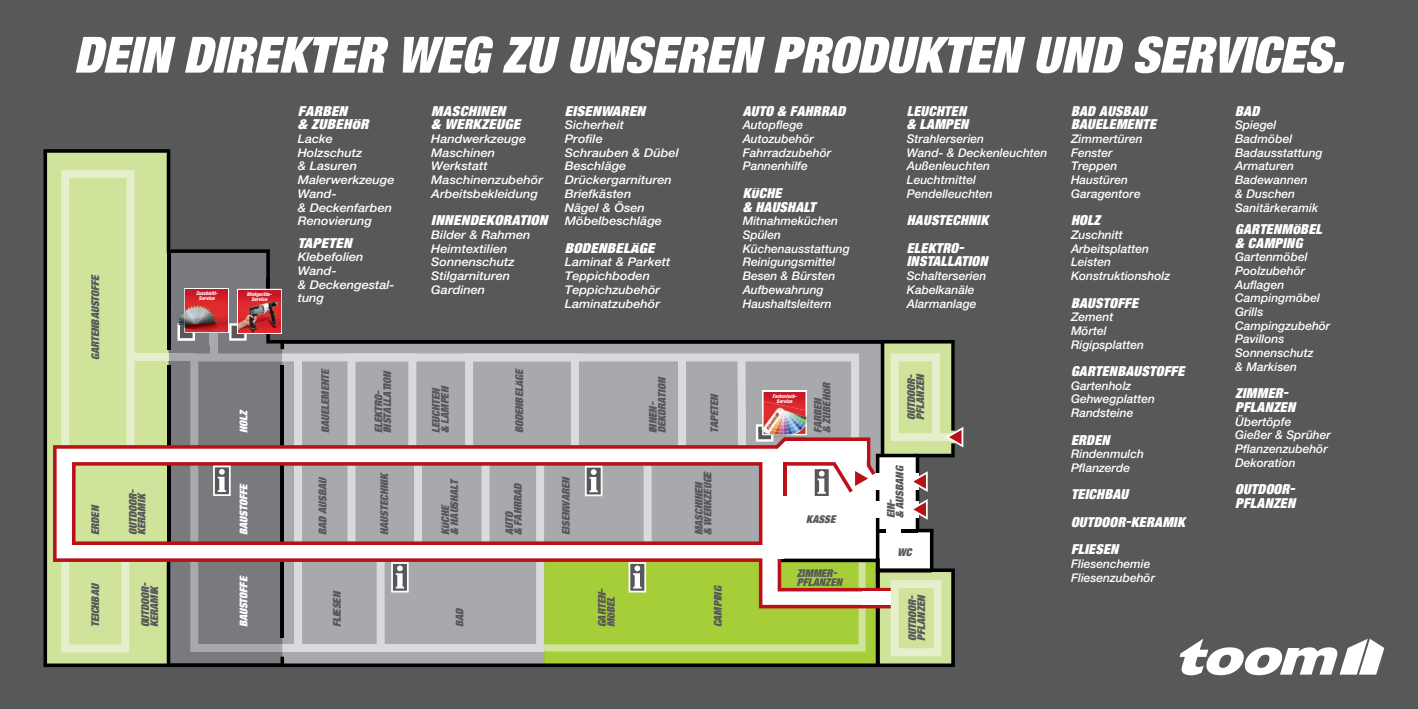
<style>
.page{position:relative;width:1418px;height:709px;background:#fff}
.page>*{position:absolute;margin:0;border:0;box-sizing:border-box;transform-origin:0 0}
.t1{font:50px "Toom Helvetica";color:#fff}
.t2{font:13.75px/13.8px "Toom Helvetica";letter-spacing:.02em;color:#fff}
.t3{font:13.75px/13.8px "Toom Helvetica";letter-spacing:.02em;color:#fff;scale:1.06 1}
.t4{font:italic 500 12px/13.8px "Helvetica Neue LT Pro";color:#fff}
.t5{font:italic 500 12px/13.8px "Helvetica Neue LT Pro";color:#fff;scale:1.06 1}
.t6{font:10.62px/8.9px "Toom Helvetica";color:#57585a}
.t7{font:10.62px "Toom Helvetica";color:#fff}
.t8{font:italic 800 condensed 5.12px/5px "Helvetica Neue LT Pro";color:#fff;text-align:center}
</style>
<div class="page">
<div style="left:0;top:0;width:1417px;height:709px;background:#57585a"></div>
<svg style="left:1179px;top:639px;width:205px;height:36px"></svg>
<svg style="left:43px;top:149px;width:911px;height:518px"></svg>
<hr style="left:167px;top:251px;width:3px;height:98px;background:#000001">
<svg style="left:280px;top:340px;width:604px;height:97px;background:#a5a6a9"></svg>
<svg style="left:53px;top:437px;width:490px;height:171px;background:#c4b9ad"></svg>
<svg style="left:229px;top:323px;width:17px;height:18px"></svg>
<svg style="left:167px;top:353px;width:117px;height:314px;background:#847d80"></svg>
<svg style="left:391px;top:562px;width:18px;height:30px"></svg>
<div style="left:184px;top:288px;width:45px;height:44px;background:#fff"></div>
<img style="left:173px;top:289px;width:55px;height:55px">
<svg style="left:209px;top:332px;width:8px;height:12px"></svg>
<img style="left:177px;top:323px;width:18px;height:18px">
<img style="left:184px;top:289px;width:44px;height:43px">
<img style="left:186px;top:289px;width:42px;height:42px">
<svg style="left:237px;top:289px;width:44px;height:44px"></svg>
<img style="left:270px;top:278px;width:23px;height:54px">
<img style="left:238px;top:278px;width:28px;height:11px">
<svg style="left:266px;top:278px;width:4px;height:11px"></svg>
<img style="left:238px;top:289px;width:43px;height:43px">
<img style="left:238px;top:290px;width:42px;height:42px">
<svg style="left:543px;top:342px;width:420px;height:323px;background:#b7ba96"></svg>
<img style="left:757px;top:424px;width:16px;height:14px">
<img style="left:762px;top:405px;width:44px;height:30px">
<img style="left:763px;top:401px;width:42px;height:33px">
<h1 class="t1" style="left:74px;top:33px;width:1271px">DEIN DIREKTER WEG ZU UNSEREN PRODUKTEN UND SERVICES.</h1>
<p class="t3" style="left:298px;top:104px;width:68px">FARBEN<br>&amp; ZUBEHÖR</p>
<p class="t5" style="left:298px;top:132px;width:93px">Lacke<br>Holzschutz<br>&amp; Lasuren<br>Malerwerkzeuge<br>Wand-<br>&amp; Deckenfarben<br>Renovierung</p>
<p class="t3" style="left:298px;top:236px;width:52px">TAPETEN</p>
<p class="t5" style="left:298px;top:250px;width:93px">Klebefolien<br>Wand-<br>&amp; Deckengestal&shy;tung</p>
<p class="t3" style="left:431px;top:104px;width:85px">MASCHINEN<br>&amp; WERKZEUGE</p>
<p class="t5" style="left:431px;top:132px;width:107px">Handwerkzeuge<br>Maschinen<br>Werkstatt<br>Maschinen zubehör<br>Arbeits bekleidung</p>
<p class="t3" style="left:431px;top:214px;width:111px">INNENDEKORATION</p>
<p class="t5" style="left:431px;top:228px;width:95px">Bilder &amp; Rahmen<br>Heimtextilien<br>Sonnenschutz<br>Stilgarnituren<br>Gardinen</p>
<p class="t3" style="left:565px;top:104px;width:77px">EISENWAREN</p>
<p class="t5" style="left:565px;top:118px;width:109px">Sicherheit<br>Profile<br>Schrauben &amp; Dübel<br>Beschläge<br>Drückergarnituren<br>Briefkästen<br>Nägel &amp; Ösen<br>Möbelbeschläge</p>
<p class="t3" style="left:565px;top:241px;width:86px">BODENBELÄGE</p>
<p class="t5" style="left:565px;top:255px;width:101px">Laminat &amp; Parkett<br>Teppichboden<br>Teppichzubehör<br>Laminatzubehör</p>
<p class="t2" style="left:742px;top:104px;width:104px">AUTO &amp; FAHRRAD</p>
<p class="t4" style="left:742px;top:118px;width:90px">Autopflege<br>Autozubehör<br>Fahrradzubehör<br>Pannenhilfe</p>
<p class="t2" style="left:742px;top:186px;width:74px">KÜCHE<br>&amp; HAUSHALT</p>
<p class="t4" style="left:742px;top:214px;width:109px">Mitnahmeküchen<br>Spülen<br>Küchenausstattung<br>Reinigungsmittel<br>Besen &amp; Bürsten<br>Aufbewahrung<br>Haushaltsleitern</p>
<p class="t2" style="left:906px;top:104px;width:63px">LEUCHTEN &amp; LAMPEN</p>
<p class="t4" style="left:906px;top:132px;width:142px">Strahlerserien<br>Wand- &amp; Deckenleuchten<br>Außenleuchten<br>Leuchtmittel<br>Pendelleuchten</p>
<p class="t2" style="left:906px;top:207px;width:83px;line-height:27.4px">HAUSTECHNIK<br>ELEKTRO-</p>
<p class="t2" style="left:906px;top:255px;width:82px">INSTALLATION</p>
<p class="t4" style="left:906px;top:269px;width:81px">Schalterserien<br>Kabelkanäle<br>Alarmanlage</p>
<p class="t2" style="left:1070px;top:104px;width:86px">BAD AUSBAU<br>BAUELEMENTE</p>
<p class="t4" style="left:1070px;top:132px;width:73px">Zimmertüren<br>Fenster<br>Treppen<br>Haustüren<br>Garagentore</p>
<p class="t2" style="left:1070px;top:214px;width:31px">HOLZ</p>
<p class="t4" style="left:1070px;top:228px;width:101px">Zuschnitt<br>Arbeitsplatten<br>Leisten<br>Konstruktionsholz</p>
<p class="t2" style="left:1070px;top:296px;width:68px">BAUSTOFFE</p>
<p class="t4" style="left:1070px;top:310px;width:75px">Zement<br>Mörtel<br>Rigipsplatten</p>
<p class="t2" style="left:1070px;top:364px;width:115px">GARTENBAUSTOFFE</p>
<p class="t4" style="left:1070px;top:378px;width:86px">Gartenholz<br>Gehwegplatten<br>Randsteine</p>
<p class="t2" style="left:1070px;top:433px;width:40px">ERDEN</p>
<p class="t4" style="left:1070px;top:447px;width:75px">Rindenmulch<br>Pflanzerde</p>
<p class="t2" style="left:1070px;top:481px;width:115px;line-height:27.4px">TEICHBAU<br>OUTDOOR-KERAMIK<br>FLIESEN</p>
<p class="t4" style="left:1070px;top:556px;width:86px">Fliesenchemie<br>Fliesenzubehör</p>
<p class="t2" style="left:1235px;top:104px;width:26px">BAD</p>
<p class="t4" style="left:1235px;top:118px;width:89px">Spiegel<br>Badmöbel<br>Badausstattung<br>Armaturen<br>Badewannen<br>&amp; Duschen<br>Sanitärkeramik</p>
<p class="t2" style="left:1235px;top:222px;width:88px">GARTENMÖBEL &amp; CAMPING</p>
<p class="t4" style="left:1235px;top:250px;width:97px">Gartenmöbel<br>Poolzubehör<br>Auflagen<br>Campingmöbel<br>Grills<br>Campingzubehör<br>Pavillons<br>Sonnenschutz<br>&amp; Markisen</p>
<p class="t2" style="left:1235px;top:387px;width:62px">ZIMMER-<br>PFLANZEN</p>
<p class="t4" style="left:1235px;top:414px;width:97px">Übertöpfe<br>Gießer &amp; Sprüher<br>Pflanzenzubehör<br>Dekoration</p>
<p class="t2" style="left:1235px;top:482px;width:62px">OUTDOOR-<br>PFLANZEN</p>
<p class="t6" style="left:91px;top:360px;width:88px;rotate:-90deg">GARTENBAUSTOFFE</p>
<p class="t8" style="left:196px;top:290px;width:23px">Zuschnitt-<br>Service</p>
<p class="t8" style="left:247px;top:291px;width:26px">Mietgeräte-<br>Service</p>
<p class="t6" style="left:321px;top:433px;width:67px;rotate:-90deg">BAUELEMENTE</p>
<p class="t6" style="left:374px;top:433px;width:64px;rotate:-90deg">ELEKTRO-<br>INSTALLATION</p>
<p class="t6" style="left:515px;top:433px;width:66px;rotate:-90deg">BODENBELÄGE</p>
<p class="t6" style="left:648px;top:433px;width:58px;rotate:-90deg">INNEN-<br>DEKORATION</p>
<p class="t6" style="left:907px;top:419px;width:48px;rotate:-90deg">OUTDOOR-<br>PFLANZEN</p>
<p class="t6" style="left:710px;top:433px;width:42px;rotate:-90deg">TAPETEN</p>
<p class="t6" style="left:813px;top:433px;width:53px;rotate:-90deg">FARBEN<br>&amp; ZUBEHÖR</p>
<p class="t6" style="left:432px;top:433px;width:49px;rotate:-90deg">LEUCHTEN &amp; LAMPEN</p>
<p class="t8" style="left:772px;top:393px;width:26px">Farbmisch-<br>Service</p>
<p class="t7" style="left:239px;top:433px;width:25px;rotate:-90deg">HOLZ</p>
<p class="t6" style="left:318px;top:535px;width:60px;rotate:-90deg">BAD AUSBAU</p>
<p class="t6" style="left:380px;top:535px;width:64px;rotate:-90deg">HAUSTECHNIK</p>
<p class="t6" style="left:441px;top:535px;width:59px;rotate:-90deg">KÜCHE<br>&amp; HAUSHALT</p>
<p class="t6" style="left:505px;top:535px;width:54px;rotate:-90deg">AUTO<br>&amp; FAHRRAD</p>
<p class="t6" style="left:562px;top:535px;width:60px;rotate:-90deg">EISENWAREN</p>
<p class="t6" style="left:694px;top:535px;width:66px;rotate:-90deg">MASCHINEN<br>&amp; WERKZEUGE</p>
<p class="t6" style="left:886px;top:518px;width:54px;rotate:-90deg">EIN-<br>&amp; AUSBANG</p>
<p class="t7" style="left:239px;top:535px;width:53px;rotate:-90deg">BAUSTOFFE</p>
<p class="t6" style="left:129px;top:535px;width:47px;rotate:-90deg">OUTDOOR-<br>KERAMIK</p>
<p class="t6" style="left:91px;top:535px;width:32px;rotate:-90deg">ERDEN</p>
<p class="t6" style="left:806px;top:515px;width:31px">KASSE</p>
<p class="t6" style="left:897px;top:548px;width:16px">WC</p>
<p class="t6" style="left:796px;top:569px;width:47px">ZIMMER-<br>PFLANZEN</p>
<p class="t7" style="left:239px;top:627px;width:53px;rotate:-90deg">BAUSTOFFE</p>
<p class="t6" style="left:141px;top:627px;width:47px;rotate:-90deg">OUTDOOR-<br>KERAMIK</p>
<p class="t6" style="left:91px;top:627px;width:46px;rotate:-90deg">TEICHBAU</p>
<p class="t6" style="left:598px;top:627px;width:41px;rotate:-90deg">GARTEN-<br>MÖBEL</p>
<p class="t6" style="left:713px;top:627px;width:43px;rotate:-90deg">CAMPING</p>
<p class="t6" style="left:333px;top:627px;width:38px;rotate:-90deg">FLIESEN</p>
<p class="t6" style="left:908px;top:641px;width:48px;rotate:-90deg">OUTDOOR-<br>PFLANZEN</p>
<p class="t6" style="left:455px;top:627px;width:21px;rotate:-90deg">BAD</p>
</div>
